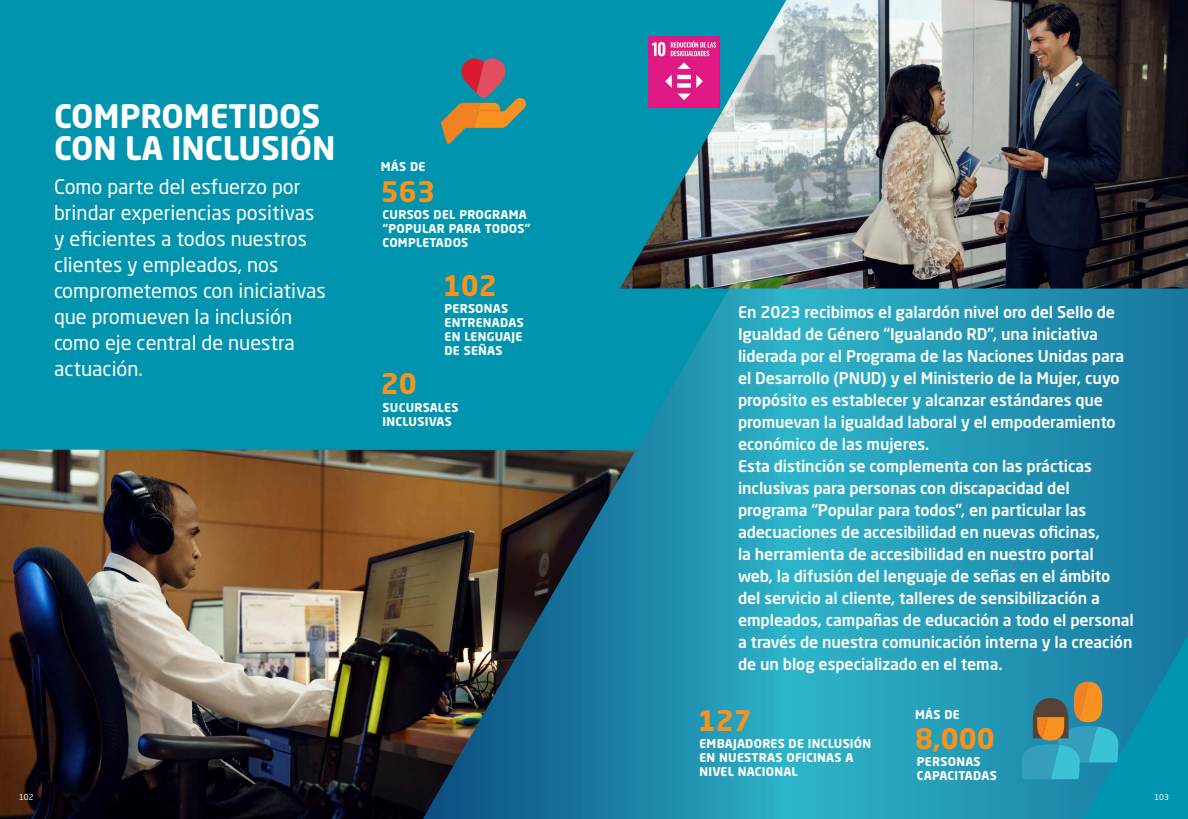
<style>
.page{position:relative;width:1188px;height:819px;background:#0094af}
.page>*{position:absolute;margin:0;border:0;box-sizing:border-box;transform-origin:0 0}
.t1{font:700 32px/32px "Neo Sans Std";color:#fff}
.t2{font:700 28px "Neo Sans Std";color:#f7921e}
.t3{font:20px/26px "Neo Sans Std";color:#fff}
.t4{font:500 16px/22px "Neo Sans Std";letter-spacing:-.005em;color:#fff}
.t5{font:700 12px/14px "Neo Sans Std";letter-spacing:.02em;color:#fff}
.t6{font:8px "Neo Sans Std";color:#fff}
</style>
<div class="page">
<svg style="left:407px;top:289px;width:781px;height:530px"></svg>
<img style="left:620px;top:0;width:568px;height:289px">
<img style="left:0;top:450px;width:636px;height:369px">
<img style="left:648px;top:36px;width:72px;height:72px">
<svg style="left:441px;top:58px;width:85px;height:86px"></svg>
<svg style="left:1022px;top:682px;width:96px;height:97px;background:#4f9195"></svg>
<h1 class="t1" style="left:54px;top:100px;width:283px">COMPROMETIDOS<br>CON LA INCLUSIÓN</h1>
<p class="t3" style="left:54px;top:173px;width:273px">Como parte del esfuerzo por brindar experiencias positivas y eficientes a todos nuestros clientes y empleados, nos comprometemos con iniciativas que promueven la inclusión como eje central de nuestra actuación.</p>
<p class="t5" style="left:381px;top:159px;width:46px">MÁS DE</p>
<h2 class="t2" style="left:381px;top:173px;width:56px">563</h2>
<p class="t5" style="left:383px;top:207px;width:149px">CURSOS DEL PROGRAMA “POPULAR PARA TODOS”<br>COMPLETADOS</p>
<h2 class="t2" style="left:443px;top:267px;width:56px">102</h2>
<h2 class="t2" style="left:381px;top:366px;width:38px">20</h2>
<p class="t5" style="left:444px;top:301px;width:81px">PERSONAS<br>ENTRENADAS<br>EN LENGUAJE<br>DE SEÑAS</p>
<p class="t5" style="left:383px;top:400px;width:77px">SUCURSALES<br>INCLUSIVAS</p>
<p class="t4" style="left:738px;top:301px;width:397px">En 2023 recibimos el galardón nivel oro del Sello de Igualdad de Género “Igualando RD”, una iniciativa liderada por el Programa de las Naciones Unidas para el Desarrollo (PNUD) y el Ministerio de la Mujer, cuyo propósito es establecer y alcanzar estándares que promuevan la igualdad laboral y el empoderamiento económico de las mujeres.<br>Esta distinción se complementa con las prácticas inclusivas para personas con discapacidad del programa “Popular para todos”, en particular las adecuaciones de accesibilidad en nuevas oficinas,<br>la herramienta de accesibilidad en nuestro portal<br>web, la difusión del lenguaje de señas en el ámbito del servicio al cliente, talleres de sensibilización a empleados, campañas de educación a todo el personal a través de nuestra comunicación interna y la creación de un blog especializado en el tema.</p>
<h2 class="t2" style="left:698px;top:703px;width:56px">127</h2>
<p class="t5" style="left:699px;top:736px;width:173px">EMBAJADORES DE INCLUSIÓN<br>EN NUESTRAS OFICINAS A<br>NIVEL NACIONAL</p>
<p class="t5" style="left:915px;top:707px;width:46px">MÁS DE</p>
<h2 class="t2" style="left:915px;top:721px;width:81px">8,000</h2>
<p class="t5" style="left:917px;top:755px;width:81px">PERSONAS<br>CAPACITADAS</p>
<p class="t6" style="left:19px;top:792px;width:16px">102</p>
<p class="t6" style="left:1154px;top:792px;width:16px">103</p>
</div>
